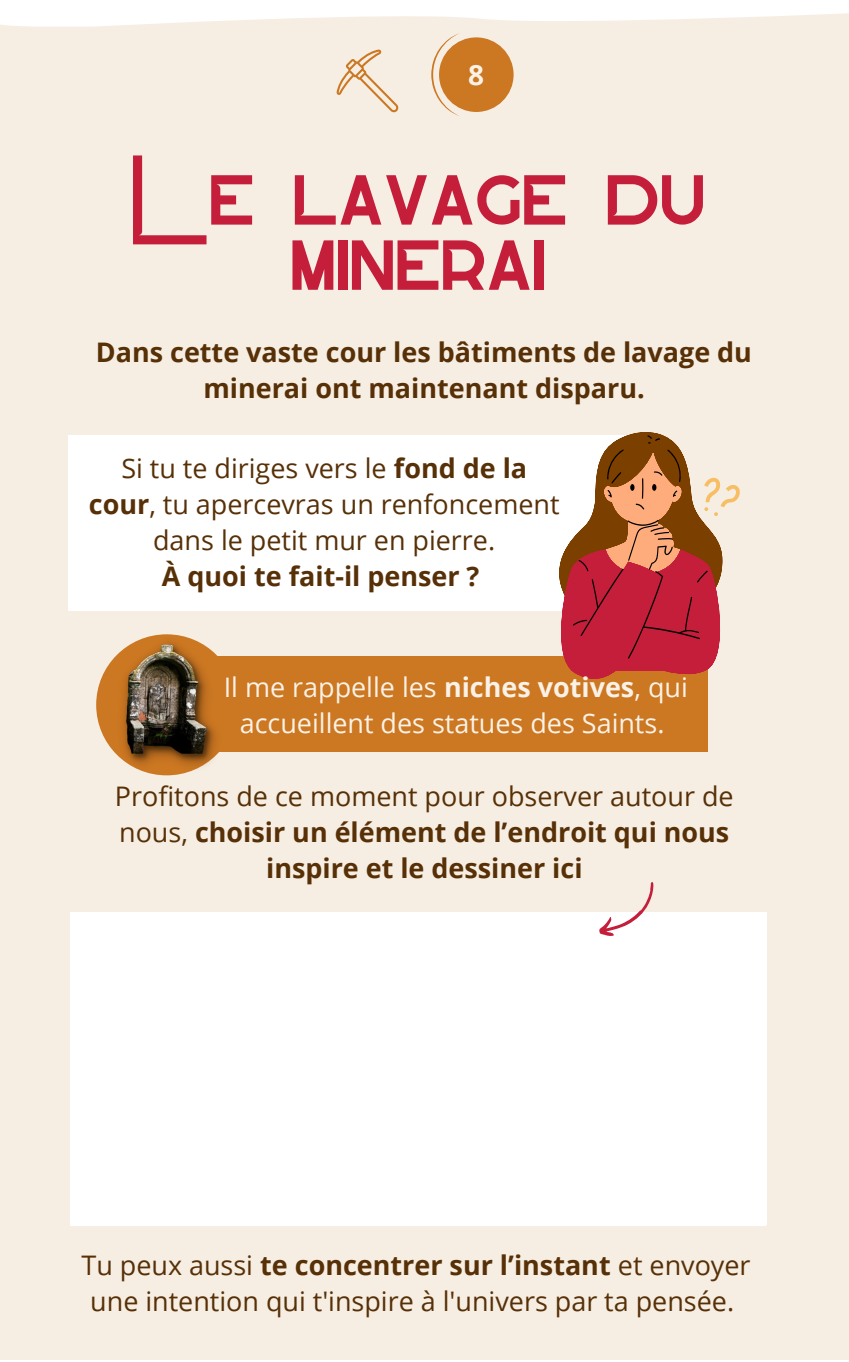
<style>
.page{position:relative;width:849px;height:1362px;background:#fff}
.page>*{position:absolute;margin:0;border:0;box-sizing:border-box;transform-origin:0 0}
.t1{font:98.7px "Lotus Eater Sans Serif";letter-spacing:-.04em;color:#c41e3a}
.t2{font:700 27.9px "Open Sans";color:#faf2e6}
.t3{font:700 27px/36px "Open Sans";color:#573007;text-align:center}
.t4{font:27px/36px "Open Sans";color:#573007;text-align:center}
.t5{font:27px/36px "Open Sans";color:#faf2e6;text-align:center}
.s1{font-weight:700}
.s2{font-weight:400}
</style>
<div class="page">
<div style="left:0;top:0;width:849px;height:1359px;background:#f6eee3"></div>
<div style="left:68px;top:435px;width:573px;height:175px;background:#fff"></div>
<div style="left:70px;top:912px;width:696px;height:312px;background:#fff"></div>
<div style="left:204px;top:656px;width:504px;height:96px;background:#c72"></div>
<svg style="left:545px;top:432px;width:195px;height:247px"></svg>
<svg style="left:595px;top:882px;width:70px;height:61px"></svg>
<div style="left:96px;top:634px;width:141px;height:141px;background:#c72;border-radius:50%"></div>
<img style="left:117px;top:634px;width:102px;height:139px">
<svg style="left:0;top:0;width:849px;height:116px"></svg>
<p class="t2" style="left:468px;top:55px;width:17px">8</p>
<h1 class="t1" style="left:129px;top:150px;width:580px">Le lavage du</h1>
<h1 class="t1" style="left:288px;top:215px;width:261px">minerai</h1>
<p class="t3" style="left:96px;top:334px;width:658px">Dans cette vaste cour les bâtiments de lavage du minerai ont maintenant disparu.</p>
<p class="t4" style="left:89px;top:449px;width:472px">Si tu te diriges vers le <span class="s1">fond de la cour</span>, tu apercevras un renfoncement dans le petit mur en pierre.</p>
<p class="t3" style="left:162px;top:557px;width:319px">À quoi te fait-il penser ?</p>
<p class="t5" style="left:224px;top:668px;width:466px">Il me rappelle les <span class="s1">niches votives</span>, qui accueillent des statues des Saints.</p>
<p class="t3" style="left:115px;top:777px;width:620px"><span class="s2">Profitons de ce moment pour observer autour de nous,</span> choisir un élément de l’endroit qui nous inspire et le dessiner ici</p>
<p class="t4" style="left:81px;top:1246px;width:671px">Tu peux aussi <span class="s1">te concentrer sur l’instant</span> et envoyer une intention qui t'inspire à l'univers par ta pensée.</p>
</div>
